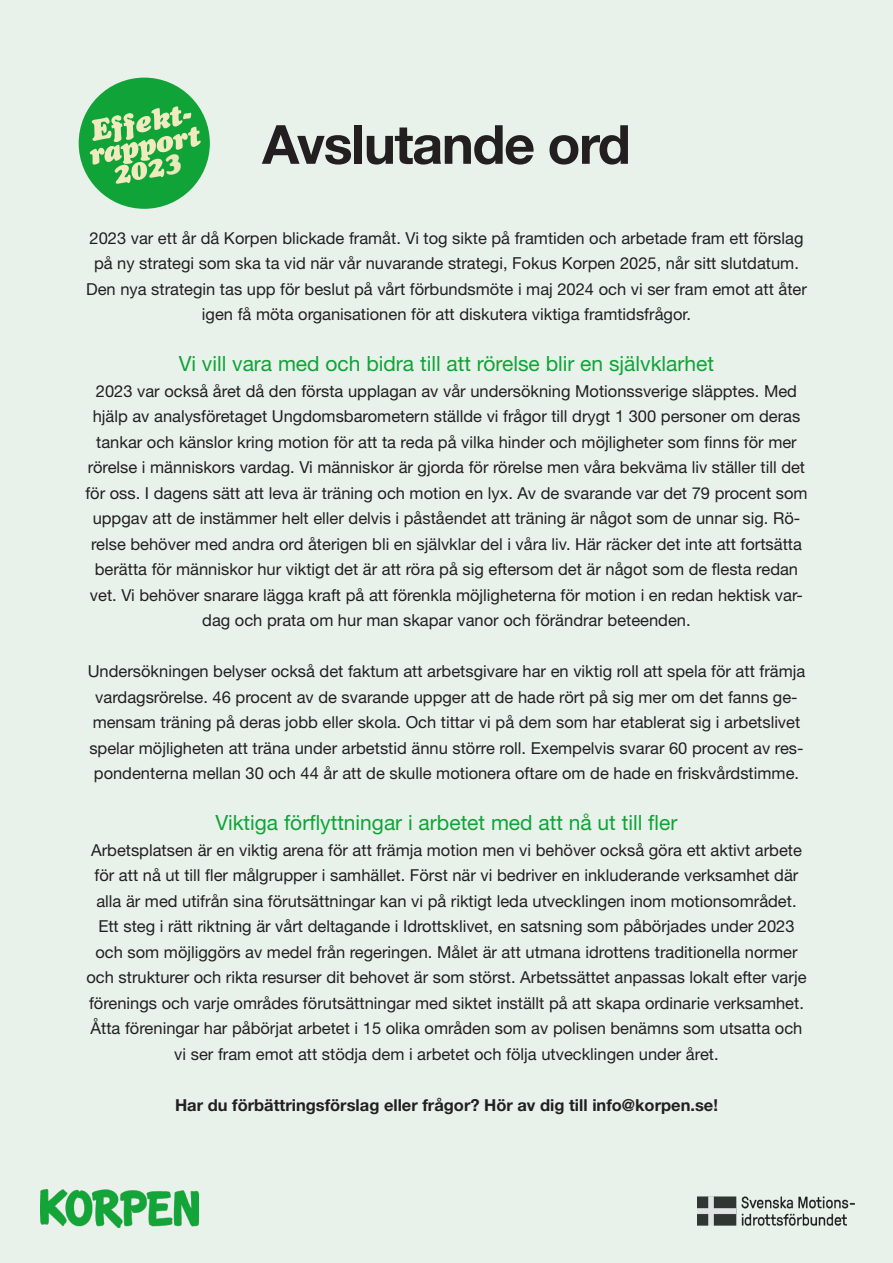
<style>
.page{position:relative;width:893px;height:1263px;background:#e8f2ea}
.page>*{position:absolute;margin:0;border:0;box-sizing:border-box;transform-origin:0 0}
.t1{font:700 54px "Helvetica Neue LT Pro";letter-spacing:-.025em;color:#231f20}
.t2{font:21px "Helvetica Neue LT Pro";color:#0fa338}
.t3{font:16.5px/25.5px "Helvetica Neue LT Pro";color:#231f20;text-align:center}
.t4{font:700 16.5px "Helvetica Neue LT Pro";color:#231f20}
</style>
<div class="page">
<div style="left:79px;top:78px;width:131px;height:131px;background:#0fa338;border-radius:50%"></div>
<img style="left:40px;top:1189px;width:159px;height:38px">
<img style="left:697px;top:1195px;width:159px;height:33px">
<svg style="left:90px;top:106px;width:111px;height:78px"></svg>
<p class="t1" style="left:262px;top:111px;width:370px">Avslutande ord</p>
<p class="t3" style="left:86px;top:225px;width:722px">2023 var ett år då Korpen blickade framåt. Vi tog sikte på framtiden och arbetade fram ett förslag på ny strategi som ska ta vid när vår nuvarande strategi, Fokus Korpen 2025, når sitt slutdatum.<br>Den nya strategin tas upp för beslut på vårt förbundsmöte i maj 2024 och vi ser fram emot att åter igen få möta organisationen för att diskutera viktiga framtidsfrågor.</p>
<p class="t2" style="left:179px;top:351px;width:537px">Vi vill vara med och bidra till att rörelse blir en självklarhet</p>
<p class="t3" style="left:85px;top:378px;width:724px">2023 var också året då den första upplagan av vår undersökning Motionssverige släpptes. Med hjälp av analysföretaget Ungdomsbarometern ställde vi frågor till drygt 1 300 personer om deras tankar och känslor kring motion för att ta reda på vilka hinder och möjligheter som finns för mer rörelse i människors vardag. Vi människor är gjorda för rörelse men våra bekväma liv ställer till det för oss. I dagens sätt att leva är träning och motion en lyx. Av de svarande var det 79 procent som uppgav att de instämmer helt eller delvis i påståendet att träning är något som de unnar sig. Rö&shy;relse behöver med andra ord återigen bli en självklar del i våra liv. Här räcker det inte att fortsätta berätta för människor hur viktigt det är att röra på sig eftersom det är något som de flesta redan vet. Vi behöver snarare lägga kraft på att förenkla möjligheterna för motion i en redan hektisk var&shy;dag och prata om hur man skapar vanor och förändrar beteenden.</p>
<p class="t3" style="left:88px;top:658px;width:719px">Undersökningen belyser också det faktum att arbetsgivare har en viktig roll att spela för att främja vardagsrörelse. 46 procent av de svarande uppger att de hade rört på sig mer om det fanns ge&shy;mensam träning på deras jobb eller skola. Och tittar vi på dem som har etablerat sig i arbetslivet spelar möjligheten att träna under arbetstid ännu större roll. Exempelvis svarar 60 procent av res&shy;pondenterna mellan 30 och 44 år att de skulle motionera oftare om de hade en friskvårdstimme.</p>
<p class="t2" style="left:216px;top:810px;width:463px">Viktiga förflyttningar i arbetet med att nå ut till fler</p>
<p class="t3" style="left:86px;top:837px;width:722px">Arbetsplatsen är en viktig arena för att främja motion men vi behöver också göra ett aktivt arbete för att nå ut till fler målgrupper i samhället. Först när vi bedriver en inkluderande verksamhet där alla är med utifrån sina förutsättningar kan vi på riktigt leda utvecklingen inom motionsområdet.<br>Ett steg i rätt riktning är vårt deltagande i Idrottsklivet, en satsning som påbörjades under 2023 och som möjliggörs av medel från regeringen. Målet är att utmana idrottens traditionella normer och strukturer och rikta resurser dit behovet är som störst. Arbetssättet anpassas lokalt efter varje förenings och varje områdes förutsättningar med siktet inställt på att skapa ordinarie verksamhet.<br>Åtta föreningar har påbörjat arbetet i 15 olika områden som av polisen benämns som utsatta och vi ser fram emot att stödja dem i arbetet och följa utvecklingen under året.</p>
<p class="t4" style="left:175px;top:1095px;width:544px">Har du förbättringsförslag eller frågor? Hör av dig till info@korpen.se!</p>
</div>
